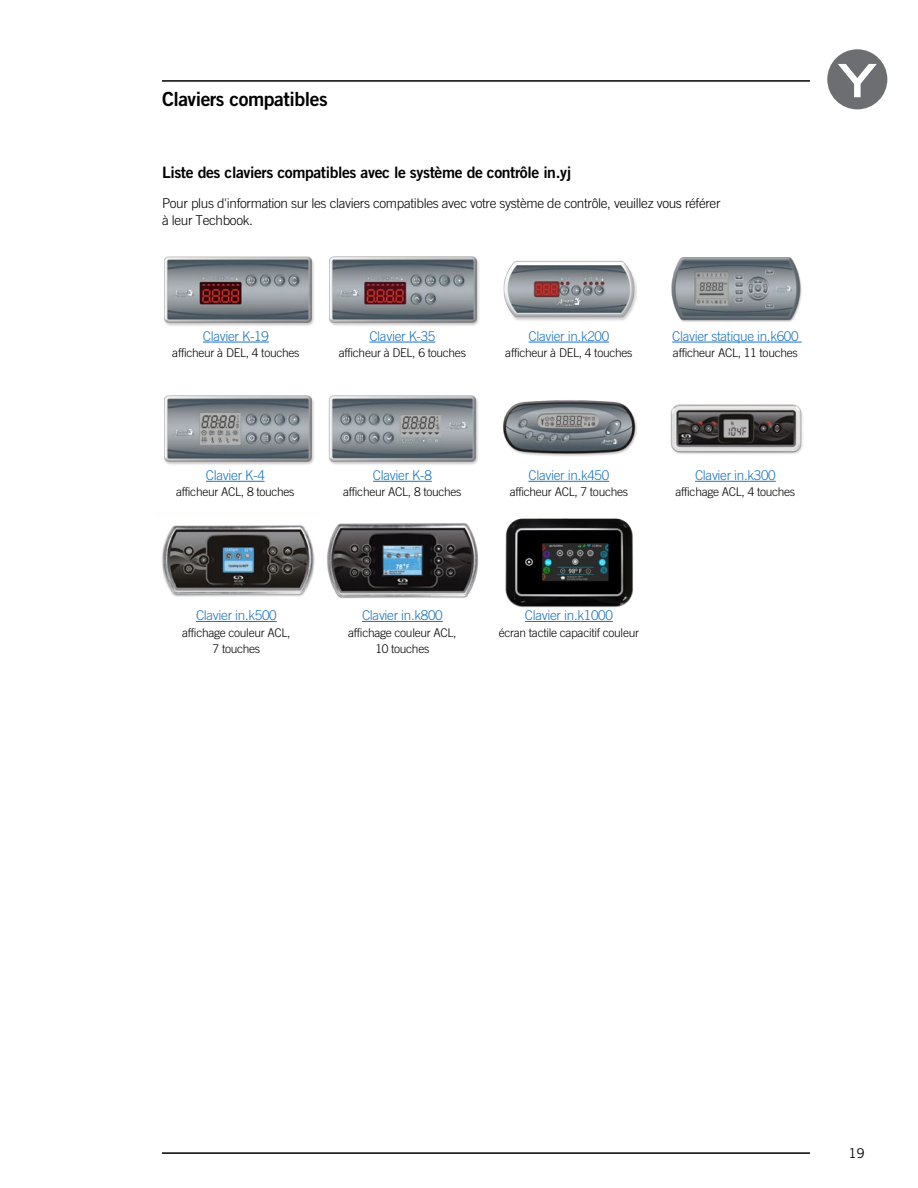
<style>
.page{position:relative;width:918px;height:1188px;background:#fff}
.page>*{position:absolute;margin:0;border:0;box-sizing:border-box;transform-origin:0 0}
.t1{font:19.5px "Trade Gothic LT Std Bd 2";letter-spacing:-.025em;color:#000}
.t2{font:15.75px "Trade Gothic LT Std Bd 2";letter-spacing:-.025em;color:#000}
.t3{font:300 13.5px "Trade Gothic LT Std";letter-spacing:-.025em;color:#1c75bc}
.t4{font:300 13.5px/16.5px "Trade Gothic LT Std";letter-spacing:-.025em;color:#000}
.t5{font:13.5px "Trade Gothic LT Std";color:#000}
.t6{font:300 12px/16.5px "Trade Gothic LT Std";letter-spacing:-.025em;color:#000;text-align:center}
</style>
<div class="page">
<hr style="left:162px;top:1152px;width:648px;height:2px;background:#000">
<hr style="left:162px;top:80px;width:648px;height:2px;background:#000">
<div style="left:827px;top:49px;width:60px;height:60px;background:#6d6e71;border-radius:50%"></div>
<svg style="left:838px;top:64px;width:39px;height:33px"></svg>
<hr style="left:529px;top:342px;width:80px;height:1px;background:#1c75bc">
<hr style="left:672px;top:342px;width:130px;height:1px;background:#1c75bc">
<hr style="left:695px;top:481px;width:81px;height:1px;background:#1c75bc">
<hr style="left:196px;top:621px;width:81px;height:1px;background:#1c75bc">
<hr style="left:203px;top:342px;width:66px;height:1px;background:#1c75bc">
<hr style="left:369px;top:342px;width:66px;height:1px;background:#1c75bc">
<hr style="left:529px;top:481px;width:80px;height:1px;background:#1c75bc">
<hr style="left:373px;top:481px;width:59px;height:1px;background:#1c75bc">
<hr style="left:206px;top:481px;width:59px;height:1px;background:#1c75bc">
<hr style="left:362px;top:621px;width:81px;height:1px;background:#1c75bc">
<hr style="left:525px;top:621px;width:88px;height:1px;background:#1c75bc">
<img style="left:164px;top:256px;width:150px;height:70px">
<img style="left:164px;top:395px;width:150px;height:70px">
<img style="left:161px;top:524px;width:154px;height:73px">
<img style="left:327px;top:523px;width:151px;height:75px">
<img style="left:505px;top:518px;width:128px;height:90px">
<img style="left:328px;top:395px;width:150px;height:70px">
<img style="left:329px;top:256px;width:150px;height:70px">
<img style="left:503px;top:261px;width:133px;height:60px">
<img style="left:671px;top:257px;width:131px;height:65px">
<img style="left:670px;top:404px;width:133px;height:50px">
<img style="left:503px;top:400px;width:133px;height:56px">
<h1 class="t1" style="left:162px;top:87px;width:167px">Claviers compatibles</h1>
<h2 class="t2" style="left:162px;top:163px;width:411px">Liste des claviers compatibles avec le système de contrôle in.yj</h2>
<p class="t4" style="left:162px;top:195px;width:560px">Pour plus d'information sur les claviers compatibles avec votre système de contrôle, veuillez vous référer à leur Techbook.</p>
<p class="t3" style="left:203px;top:328px;width:68px">Clavier K-19</p>
<p class="t6" style="left:172px;top:345px;width:129px">afficheur à DEL, 4 touches</p>
<p class="t3" style="left:369px;top:328px;width:68px">Clavier K-35</p>
<p class="t6" style="left:339px;top:345px;width:129px">afficheur à DEL, 6 touches</p>
<p class="t3" style="left:529px;top:328px;width:82px">Clavier in. k200</p>
<p class="t6" style="left:505px;top:345px;width:129px">afficheur à DEL, 4 touches</p>
<p class="t3" style="left:672px;top:328px;width:128px">Clavier statique in. k600</p>
<p class="t6" style="left:673px;top:345px;width:126px">afficheur ACL, 11 touches</p>
<p class="t3" style="left:206px;top:467px;width:60px">Clavier K-4</p>
<p class="t6" style="left:176px;top:484px;width:120px">afficheur ACL, 8 touches</p>
<p class="t3" style="left:373px;top:467px;width:60px">Clavier K-8</p>
<p class="t6" style="left:343px;top:484px;width:120px">afficheur ACL, 8 touches</p>
<p class="t3" style="left:529px;top:467px;width:82px">Clavier in. k450</p>
<p class="t6" style="left:510px;top:484px;width:120px">afficheur ACL, 7 touches</p>
<p class="t3" style="left:695px;top:467px;width:82px">Clavier in. k300</p>
<p class="t6" style="left:676px;top:484px;width:121px">affichage ACL, 4 touches</p>
<p class="t3" style="left:196px;top:607px;width:82px">Clavier in. k500</p>
<p class="t6" style="left:182px;top:624px;width:110px">affichage couleur ACL,<br>7 touches</p>
<p class="t3" style="left:362px;top:607px;width:82px">Clavier in. k800</p>
<p class="t6" style="left:348px;top:624px;width:110px">affichage couleur ACL,<br>10 touches</p>
<p class="t3" style="left:525px;top:607px;width:89px">Clavier in. k1000</p>
<p class="t6" style="left:499px;top:624px;width:142px">écran tactile capacitif couleur</p>
<p class="t5" style="left:849px;top:1145px;width:18px">19</p>
</div>
